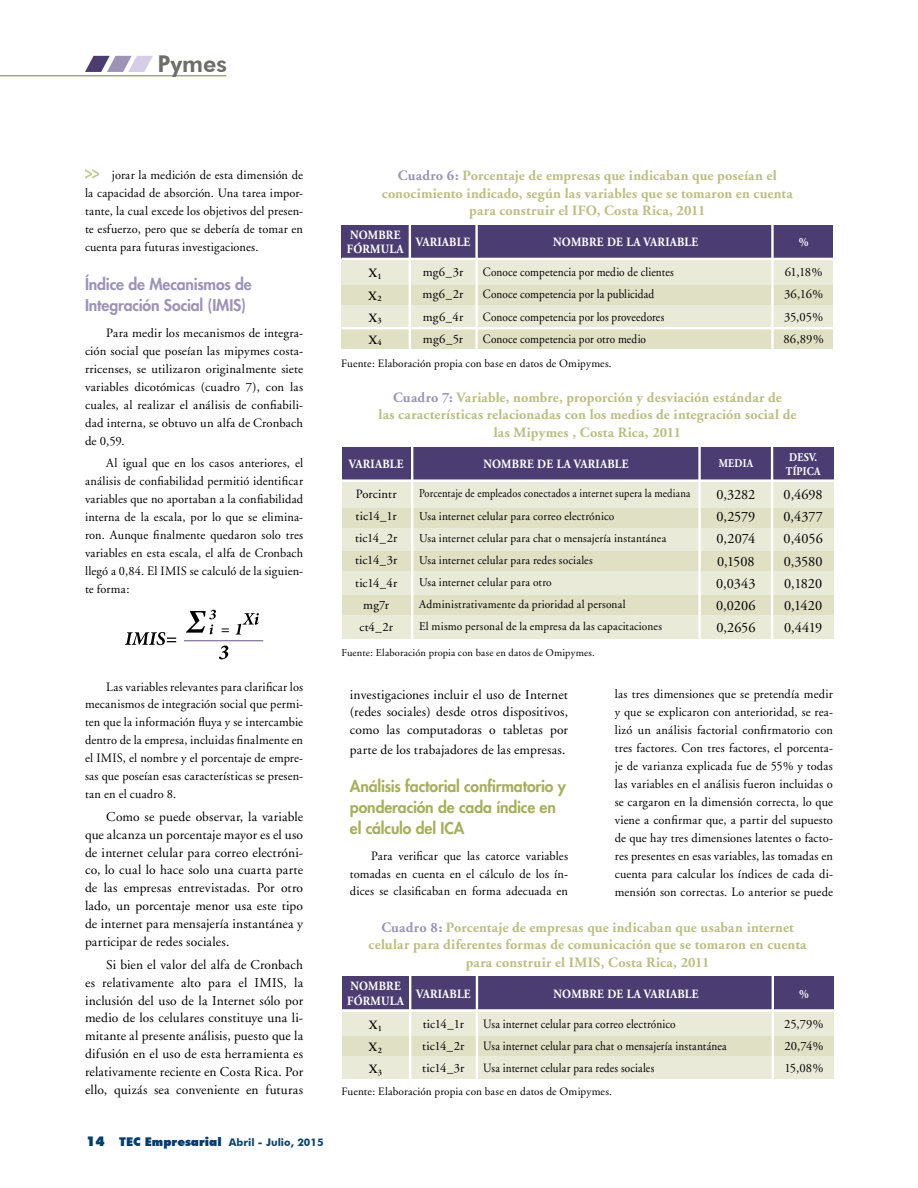
<style>
.page{position:relative;width:918px;height:1188px;background:#fff}
.page>*{position:absolute;margin:0;border:0;box-sizing:border-box;transform-origin:0 0}
.t1{font:800 23.1px "Futura BT";color:#6d6e67}
.t2{font:800 15.75px/21px "Futura";letter-spacing:-.01em;color:#a5b05c}
.t3{font:800 15.75px/21.3px "Futura";letter-spacing:-.01em;color:#9c94b7}
.t4{font:700 14.25px/17.2px "Adobe Garamond";letter-spacing:.015em;color:#b9c081;text-align:center}
.t5{font:14.25px/22.2px "Adobe Garamond";color:#000;text-align:justify}
.t6{font:13.5px/18px "Adobe Garamond";letter-spacing:.01em;color:#000;text-align:justify}
.t7{font:12.75px/18px "Adobe Garamond";letter-spacing:.015em;color:#000;text-align:justify}
.t8{font:12.6px/22.2px "Adobe Garamond";letter-spacing:.015em;color:#000;scale:.89 1}
.t9{font:12.6px/22.2px "Adobe Garamond";letter-spacing:.015em;color:#000;text-align:justify}
.t10{font:700 12.6px/14.2px "Adobe Garamond";letter-spacing:.02em;color:#fff;scale:.9 1}
.t11{font:600 12.6px/22.2px "Adobe Garamond";color:#000;text-align:justify}
.t12{font:11.85px/22.2px "Adobe Garamond";letter-spacing:.02em;color:#000;scale:.89 1}
.t13{font:700 11.85px/14.2px "Adobe Garamond";letter-spacing:.02em;color:#fff;scale:.86 1}
.t14{font:11.25px "Adobe Garamond";letter-spacing:.01em;color:#000}
.t15{font:10.5px "Adobe Garamond";letter-spacing:.015em;color:#000}
.t16{font:700 10.5px "Futura BT";color:#0d4570}
.s1{font-weight:900;font-size:13.5px;color:#003d71}
.s2{font-weight:900;font-size:12px;color:#003d71}
.s3{color:#9c94b7}
</style>
<div class="page">
<hr style="left:0;top:75px;width:226px;height:1px;background:#91a23d">
<svg style="left:85px;top:56px;width:68px;height:16px"></svg>
<svg style="left:125px;top:632px;width:51px;height:13px"></svg>
<svg style="left:219px;top:646px;width:9px;height:13px"></svg>
<svg style="left:236px;top:613px;width:23px;height:22px"></svg>
<svg style="left:186px;top:610px;width:30px;height:24px"></svg>
<svg style="left:222px;top:628px;width:7px;height:4px"></svg>
<hr style="left:184px;top:640px;width:79px;height:1px;background:#2e1363">
<div style="left:342px;top:258px;width:491px;height:89px;background:#eaead9"></div>
<div style="left:342px;top:285px;width:491px;height:19px;background:#dfe0c4"></div>
<div style="left:342px;top:329px;width:491px;height:20px;background:#dfe0c4"></div>
<hr style="left:342px;top:327px;width:491px;height:2px;background:#fff">
<div style="left:342px;top:225px;width:491px;height:34px;background:#4b3d71"></div>
<hr style="left:342px;top:258px;width:493px;height:2px;background:#fff">
<hr style="left:409px;top:223px;width:2px;height:134px;background:#fff">
<hr style="left:475px;top:223px;width:3px;height:134px;background:#fff">
<hr style="left:771px;top:223px;width:3px;height:138px;background:#fff">
<div style="left:342px;top:480px;width:491px;height:159px;background:#eaead9"></div>
<div style="left:342px;top:508px;width:491px;height:19px;background:#dfe0c4"></div>
<div style="left:342px;top:551px;width:491px;height:20px;background:#dfe0c4"></div>
<div style="left:342px;top:596px;width:491px;height:19px;background:#dfe0c4"></div>
<div style="left:342px;top:447px;width:491px;height:34px;background:#4b3d71"></div>
<hr style="left:342px;top:479px;width:493px;height:3px;background:#fff">
<hr style="left:411px;top:444px;width:2px;height:199px;background:#fff">
<hr style="left:698px;top:444px;width:3px;height:197px;background:#fff">
<hr style="left:771px;top:444px;width:2px;height:197px;background:#fff">
<div style="left:342px;top:1010px;width:492px;height:69px;background:#eaead9"></div>
<div style="left:342px;top:1037px;width:492px;height:19px;background:#dfe0c4"></div>
<div style="left:342px;top:976px;width:492px;height:34px;background:#4b3d71"></div>
<hr style="left:342px;top:1009px;width:494px;height:3px;background:#fff">
<hr style="left:409px;top:974px;width:2px;height:109px;background:#fff">
<hr style="left:476px;top:974px;width:2px;height:109px;background:#fff">
<hr style="left:772px;top:974px;width:2px;height:110px;background:#fff">
<svg style="left:85px;top:169px;width:14px;height:10px"></svg>
<h1 class="t1" style="left:158px;top:50px;width:71px">Pymes</h1>
<p class="t7" style="left:85px;top:167px;width:220px;text-indent:27px">jorar la medición de esta dimensión de la capacidad de absorción. Una tarea impor&shy;tante, la cual excede los objetivos del presen&shy;te esfuerzo, pero que se debería de tomar en cuenta para futuras investigaciones.</p>
<p class="t3" style="left:85px;top:273px;width:168px">Índice de Mecanismos de<br>Integración Social (IMIS)</p>
<p class="t7" style="left:85px;top:325px;width:220px;text-indent:21px">Para medir los mecanismos de integra&shy;ción social que poseían las mipymes costa&shy;rricenses, se utilizaron originalmente siete variables dicotómicas (cuadro 7), con las cuales, al realizar el análisis de confiabili&shy;dad interna, se obtuvo un alfa de Cronbach de 0,59.</p>
<p class="t7" style="left:85px;top:455px;width:220px;text-indent:21px">Al igual que en los casos anteriores, el análisis de confiabilidad permitió identificar variables que no aportaban a la confiabilidad interna de la escala, por lo que se elimina&shy;ron. Aunque finalmente quedaron solo tres variables en esta escala, el alfa de Cronbach llegó a 0,84. El IMIS se calculó de la siguien&shy;te forma:</p>
<p class="t7" style="left:85px;top:678px;width:220px;text-indent:21px">Las variables relevantes para clarificar los mecanismos de integración social que permi&shy;ten que la información fluya y se intercambie dentro de la empresa, incluidas finalmente en el IMIS, el nombre y el porcentaje de empre&shy;sas que poseían esas características se presen&shy;tan en el cuadro 8.</p>
<p class="t6" style="left:85px;top:808px;width:220px;text-indent:21px">Como se puede observar, la variable que alcanza un porcentaje mayor es el uso de internet celular para correo electróni&shy;co, lo cual lo hace solo una cuarta parte de las empresas entrevistadas. Por otro lado, un porcentaje menor usa este tipo de internet para mensajería instantánea y participar de redes sociales.</p>
<p class="t6" style="left:85px;top:956px;width:220px;text-indent:21px">Si bien el valor del alfa de Cronbach es relativamente alto para el IMIS, la inclusión del uso de la Internet sólo por medio de los celulares constituye una li&shy;mitante al presente análisis, puesto que la difusión en el uso de esta herramienta es relativamente reciente en Costa Rica. Por ello, quizás sea conveniente en futuras</p>
<p class="t16" style="left:86px;top:1136px;width:239px"><span class="s1">14</span> <span class="s2">TEC Empresarial</span> Abril - Julio, 2015</p>
<p class="t4" style="left:382px;top:168px;width:413px"><span class="s3">Cuadro 6:</span> Porcentaje de empresas que indicaban que poseían el conocimiento indicado, según las variables que se tomaron en cuenta para construir el IFO, Costa Rica, 2011</p>
<p class="t10" style="left:347px;top:228px;width:65px">Nombre fórmula</p>
<p class="t10" style="left:416px;top:235px;width:62px">variable</p>
<p class="t10" style="left:553px;top:235px;width:163px">Nombre d e la variable</p>
<p class="t10" style="left:799px;top:235px;width:12px">%</p>
<p class="t8" style="left:483px;top:262px;width:216px">Conoce competencia por medio de clientes Conoce competencia por la publicidad Conoce competencia por los proveedores Conoce competencia por otro medio</p>
<p class="t11" style="left:369px;top:263px;width:15px">X<sub>1<br></sub>X<sub>2<br></sub>X<sub>3<br></sub>X<sub>4</sub></p>
<p class="t9" style="left:423px;top:262px;width:42px">mg6_3r mg6_2r mg6_4r mg6_5r</p>
<p class="t9" style="left:783px;top:262px;width:42px">61,18% 36,16% 35,05% 86,89%</p>
<p class="t14" style="left:341px;top:357px;width:272px">Fuente: Elaboración propia con base en datos de Omipymes.</p>
<p class="t4" style="left:379px;top:389px;width:419px"><span class="s3">Cuadro 7:</span> Variable, nombre, proporción y desviación estándar de<br>las características relacionadas con los medios de integración social de las Mipymes , Costa Rica, 2011</p>
<p class="t10" style="left:349px;top:457px;width:62px">variable</p>
<p class="t13" style="left:719px;top:457px;width:41px">Med ia</p>
<p class="t13" style="left:786px;top:450px;width:42px">Desv. típica</p>
<p class="t10" style="left:483px;top:457px;width:163px">Nombre d e la variable</p>
<p class="t12" style="left:419px;top:483px;width:306px">Porcentaje de empleados conectados a internet supera la mediana Usa internet celular para correo electrónico<br>Usa internet celular para chat o mensajería instantánea<br>Usa internet celular para redes sociales<br>Usa internet celular para otro<br>Administrativamente da prioridad al personal<br>El mismo personal de la empresa da las capacitaciones</p>
<p class="t9" style="left:355px;top:483px;width:44px;text-align:center">Porcintr tic14_1r tic14_2r tic14_3r tic14_4r mg7r ct4_2r</p>
<p class="t5" style="left:716px;top:484px;width:41px">0,3282<br>0,2579<br>0,2074<br>0,1508<br>0,0343<br>0,0206<br>0,2656</p>
<p class="t5" style="left:784px;top:484px;width:41px">0,4698<br>0,4377<br>0,4056<br>0,3580<br>0,1820<br>0,1420<br>0,4419</p>
<p class="t15" style="left:341px;top:647px;width:255px">Fuente: Elaboración propia con base en datos de Omipymes.</p>
<p class="t6" style="left:350px;top:686px;width:220px">investigaciones incluir el uso de Internet (redes sociales) desde otros dispositivos, como las computadoras o tabletas por</p>
<p class="t6" style="left:350px;top:741px;width:217px">parte de los trabajadores de las empresas.</p>
<p class="t2" style="left:350px;top:776px;width:218px">Análisis factorial confirmatorio y ponderación de cada índice en el cálculo del ICA</p>
<p class="t7" style="left:350px;top:848px;width:220px;text-indent:21px">Para verificar que las catorce variables tomadas en cuenta en el cálculo de los ín&shy;dices se clasificaban en forma adecuada en</p>
<p class="t7" style="left:615px;top:685px;width:220px">las tres dimensiones que se pretendía medir y que se explicaron con anterioridad, se rea&shy;lizó un análisis factorial confirmatorio con tres factores. Con tres factores, el porcenta&shy;je de varianza explicada fue de 55% y todas las variables en el análisis fueron incluidas o se cargaron en la dimensión correcta, lo que viene a confirmar que, a partir del supuesto de que hay tres dimensiones latentes o facto&shy;res presentes en esas variables, las tomadas en cuenta para calcular los índices de cada di&shy;mensión son correctas. Lo anterior se puede</p>
<p class="t4" style="left:381px;top:919px;width:414px"><span class="s3">Cuadro 8:</span> Porcentaje de empresas que indicaban que usaban internet</p>
<p class="t4" style="left:369px;top:936px;width:440px">celular para diferentes formas de comunicación que se tomaron en cuenta</p>
<p class="t4" style="left:466px;top:954px;width:112px">para construir el IMIS</p>
<p class="t4" style="left:601px;top:954px;width:110px">, Costa Rica, 2011</p>
<p class="t10" style="left:347px;top:980px;width:65px">Nombre fórmula</p>
<p class="t10" style="left:416px;top:987px;width:62px">variable</p>
<p class="t10" style="left:553px;top:987px;width:163px">Nombre d e la variable</p>
<p class="t10" style="left:799px;top:987px;width:12px">%</p>
<p class="t8" style="left:483px;top:1013px;width:275px">Usa internet celular para correo electrónico<br>Usa internet celular para chat o mensajería instantánea<br>Usa internet celular para redes sociales</p>
<p class="t11" style="left:369px;top:1014px;width:15px">X<sub>1<br></sub>X<sub>2<br></sub>X<sub>3</sub></p>
<p class="t9" style="left:422px;top:1013px;width:44px">tic14_1r tic14_2r tic14_3r</p>
<p class="t9" style="left:784px;top:1013px;width:41px">25,79% 20,74% 15,08%</p>
<p class="t14" style="left:342px;top:1086px;width:272px">Fuente: Elaboración propia con base en datos de Omipymes.</p>
</div>
